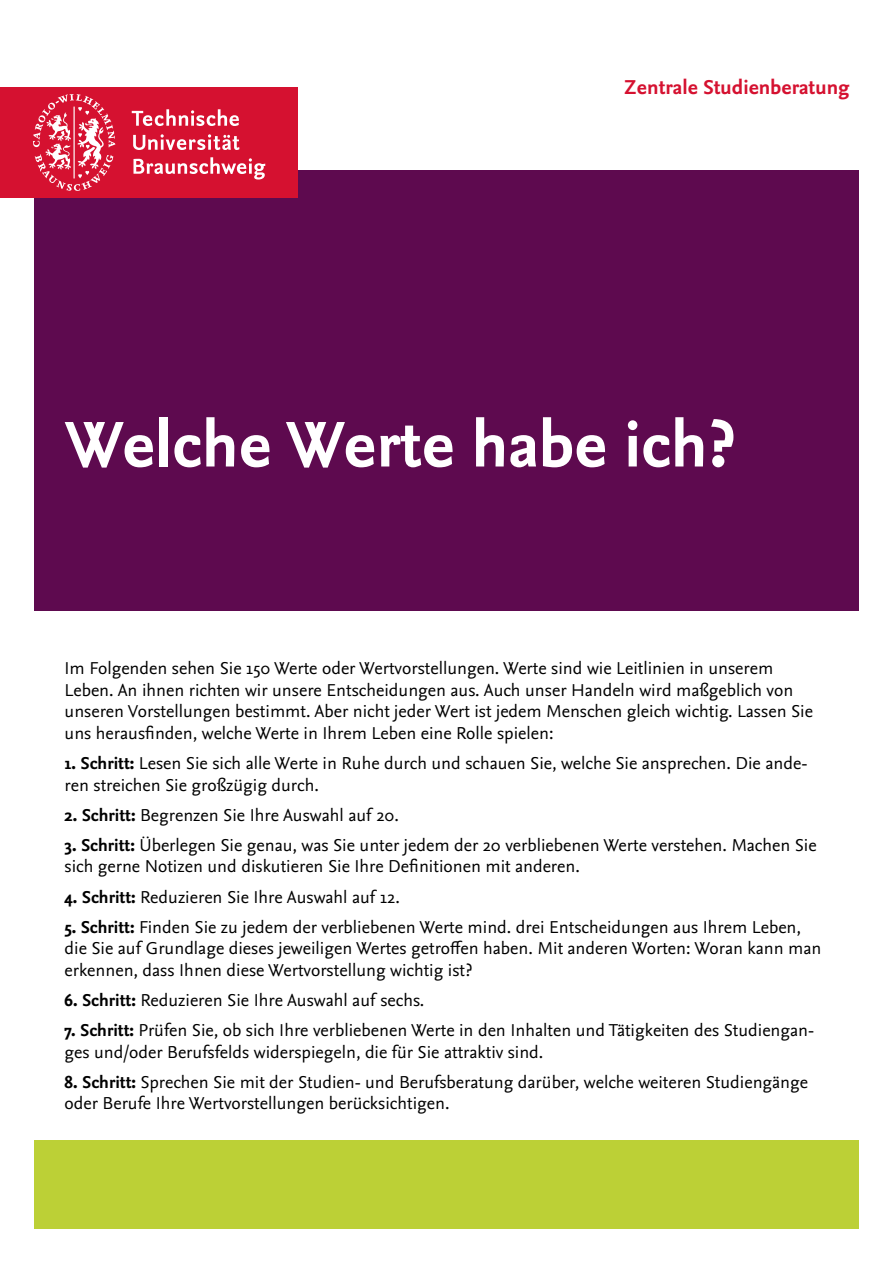
<style>
.page{position:relative;width:893px;height:1263px;background:#fff}
.page>*{position:absolute;margin:0;border:0;box-sizing:border-box;transform-origin:0 0}
.t1{font:700 67.5px "Nexus Sans Pro";color:#fff}
.t2{font:700 21px "Nexus Sans Pro";color:#d51130}
.t3{font:18px/21.6px "Nexus Sans Pro";color:#000}
.s1{font-weight:700}
</style>
<div class="page">
<div style="left:34px;top:170px;width:825px;height:441px;background:#5e0a4f"></div>
<div style="left:0;top:87px;width:298px;height:111px;background:#d51130"></div>
<svg style="left:33px;top:94px;width:82px;height:97px"></svg>
<svg style="left:132px;top:109px;width:107px;height:17px"></svg>
<svg style="left:133px;top:134px;width:106px;height:16px"></svg>
<svg style="left:133px;top:157px;width:132px;height:23px"></svg>
<div style="left:34px;top:1140px;width:825px;height:89px;background:#bcd036"></div>
<p class="t2" style="left:624px;top:71px;width:227px">Zentrale Studienberatung</p>
<h1 class="t1" style="left:65px;top:394px;width:672px">Welche Werte habe ich?</h1>
<p class="t3" style="left:65px;top:656px;width:750px">Im Folgenden sehen Sie 150 Werte oder Wertvorstellungen. Werte sind wie Leitlinien in unserem Leben. An ihnen richten wir unsere Entscheidungen aus. Auch unser Handeln wird maßgeblich von unseren Vorstellungen bestimmt. Aber nicht jeder Wert ist jedem Menschen gleich wichtig. Lassen Sie uns herausfinden, welche Werte in Ihrem Leben eine Rolle spielen:</p>
<p class="t3" style="left:65px;top:751px;width:745px"><span class="s1">1. Schritt:</span> Lesen Sie sich alle Werte in Ruhe durch und schauen Sie, welche Sie ansprechen. Die ande&shy;ren streichen Sie großzügig durch.</p>
<p class="t3" style="left:65px;top:803px;width:336px"><span class="s1">2. Schritt:</span> Begrenzen Sie Ihre Auswahl auf 20.</p>
<p class="t3" style="left:65px;top:833px;width:754px"><span class="s1">3. Schritt:</span> Überlegen Sie genau, was Sie unter jedem der 20 verbliebenen Werte verstehen. Machen Sie sich gerne Notizen und diskutieren Sie Ihre Definitionen mit anderen.</p>
<p class="t3" style="left:65px;top:885px;width:337px"><span class="s1">4. Schritt:</span> Reduzieren Sie Ihre Auswahl auf 12.</p>
<p class="t3" style="left:65px;top:915px;width:758px"><span class="s1">5. Schritt:</span> Finden Sie zu jedem der verbliebenen Werte mind. drei Entscheidungen aus Ihrem Leben, die Sie auf Grundlage dieses jeweiligen Wertes getroffen haben. Mit anderen Worten: Woran kann man erkennen, dass Ihnen diese Wertvorstellung wichtig ist?</p>
<p class="t3" style="left:65px;top:988px;width:361px"><span class="s1">6. Schritt:</span> Reduzieren Sie Ihre Auswahl auf sechs.</p>
<p class="t3" style="left:65px;top:1018px;width:751px"><span class="s1">7. Schritt:</span> Prüfen Sie, ob sich Ihre verbliebenen Werte in den Inhalten und Tätigkeiten des Studiengan&shy;ges und/oder Berufsfelds widerspiegeln, die für Sie attraktiv sind.</p>
<p class="t3" style="left:65px;top:1070px;width:745px"><span class="s1">8. Schritt:</span> Sprechen Sie mit der Studien- und Berufsberatung darüber, welche weiteren Studiengänge oder Berufe Ihre Wertvorstellungen berücksichtigen.</p>
</div>
